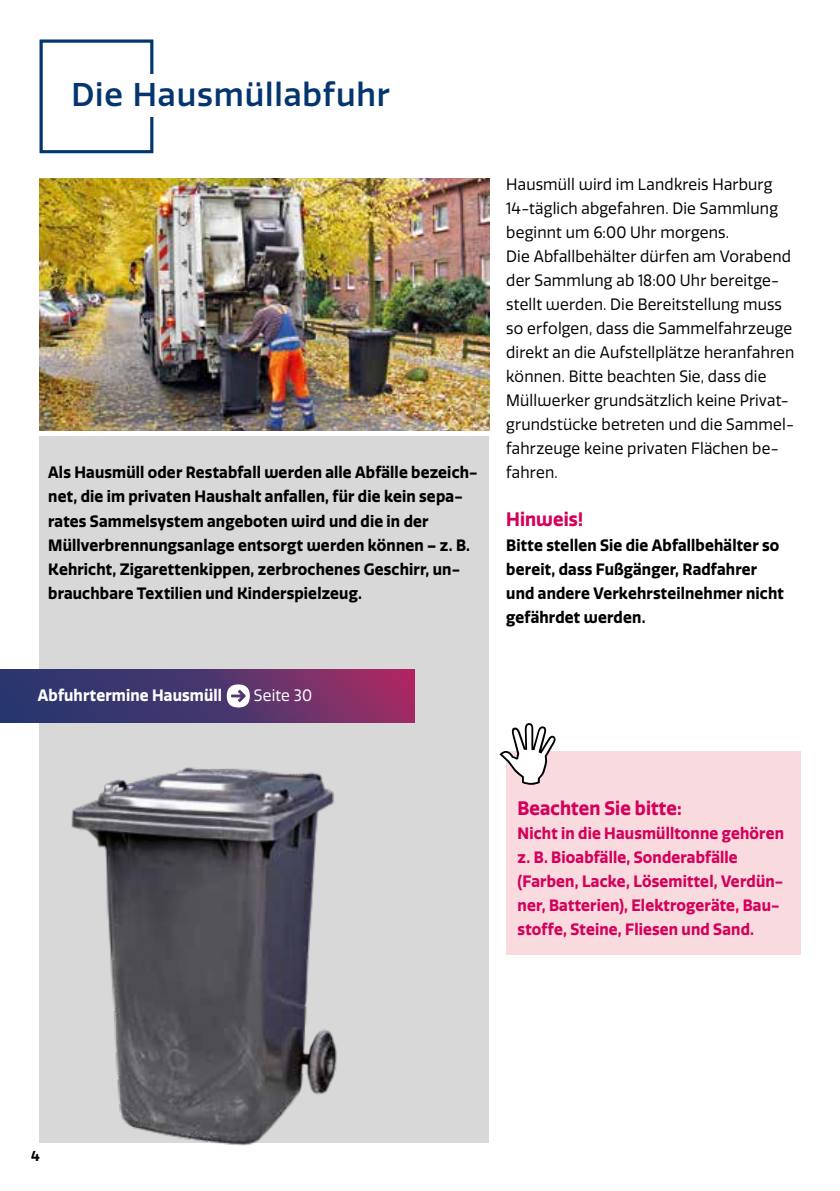
<style>
.page{position:relative;width:840px;height:1191px;background:#fff}
.page>*{position:absolute;margin:0;border:0;box-sizing:border-box;transform-origin:0 0}
.t1{font:500 32px "Quatro";letter-spacing:.025em;color:#04356f}
.t2{font:700 19px "Quatro";letter-spacing:.005em;color:#d4005a;scale:.95 1}
.t3{font:16px/24px "Quatro";letter-spacing:.01em;color:#000;scale:.95 1}
.t4{font:700 16px/24px "Quatro";letter-spacing:.01em;color:#000;scale:.95 1}
.t5{font:700 16px/24px "Quatro";letter-spacing:.01em;color:#d4005a;scale:.95 1}
.t6{font:700 16px "Quatro";letter-spacing:.01em;color:#fff;scale:.95 1}
.t7{font:16px "Quatro";letter-spacing:.01em;color:#fff;scale:.95 1}
.t8{font:700 14px "Quatro";color:#000;scale:.95 1}
</style>
<div class="page">
<div style="left:506px;top:751px;width:293px;height:203px;background:#f8dadf"></div>
<div style="left:40px;top:436px;width:449px;height:706px;background:#d8d8d8"></div>
<img style="left:40px;top:178px;width:449px;height:252px">
<img style="left:71px;top:767px;width:270px;height:379px">
<div style="left:40px;top:40px;width:113px;height:113px;background:#fff;border:3px solid #04356f"></div>
<div style="left:71px;top:74px;width:488px;height:42px;background:#fff"></div>
<svg style="left:499px;top:723px;width:56px;height:62px"></svg>
<img style="left:0;top:670px;width:414px;height:52px">
<svg style="left:227px;top:684px;width:23px;height:23px"></svg>
<h1 class="t1" style="left:71px;top:76px;width:320px">Die Hausmüllabfuhr</h1>
<p class="t4" style="left:48px;top:461px;width:453px">Als Hausmüll oder Restabfall werden alle Abfälle bezeich&shy;net, die im privaten Haushalt anfallen, für die kein sepa&shy;rates Sammelsystem angeboten wird und die in der Müllverbrennungsanlage entsorgt werden können – z. B.<br>Kehricht, Zigarettenkippen, zerbrochenes Geschirr, un&shy;brauchbare Textilien und Kinderspielzeug.</p>
<p class="t6" style="left:38px;top:686px;width:195px">Abfuhrtermine Hausmüll</p>
<p class="t7" style="left:254px;top:686px;width:63px">Seite 30</p>
<p class="t3" style="left:506px;top:173px;width:305px">Hausmüll wird im Landkreis Harburg 14-täglich abgefahren. Die Sammlung beginnt um 6:00 Uhr morgens.<br>Die Abfallbehälter dürfen am Vorabend der Sammlung ab 18:00 Uhr bereitge&shy;stellt werden. Die Bereitstellung muss so erfolgen, dass die Sammelfahrzeuge direkt an die Aufstellplätze heranfahren können. Bitte beachten Sie, dass die Müllwerker grundsätzlich keine Privat&shy;grundstücke betreten und die Sammel&shy;fahrzeuge keine privaten Flächen be&shy;fahren.</p>
<p class="t2" style="left:506px;top:508px;width:83px">Hinweis!</p>
<p class="t4" style="left:506px;top:533px;width:293px">Bitte stellen Sie die Abfallbehälter so bereit, dass Fußgänger, Radfahrer und andere Verkehrsteilnehmer nicht gefährdet werden.</p>
<p class="t2" style="left:517px;top:796px;width:174px">Beachten Sie bitte:</p>
<p class="t5" style="left:517px;top:821px;width:282px">Nicht in die Hausmülltonne gehören z. B. Bioabfälle, Sonderabfälle (Farben, Lacke, Lösemittel, Verdün&shy;ner, Batterien), Elektrogeräte, Bau&shy;stoffe, Steine, Fliesen und Sand.</p>
<p class="t8" style="left:31px;top:1148px;width:11px">4</p>
</div>
